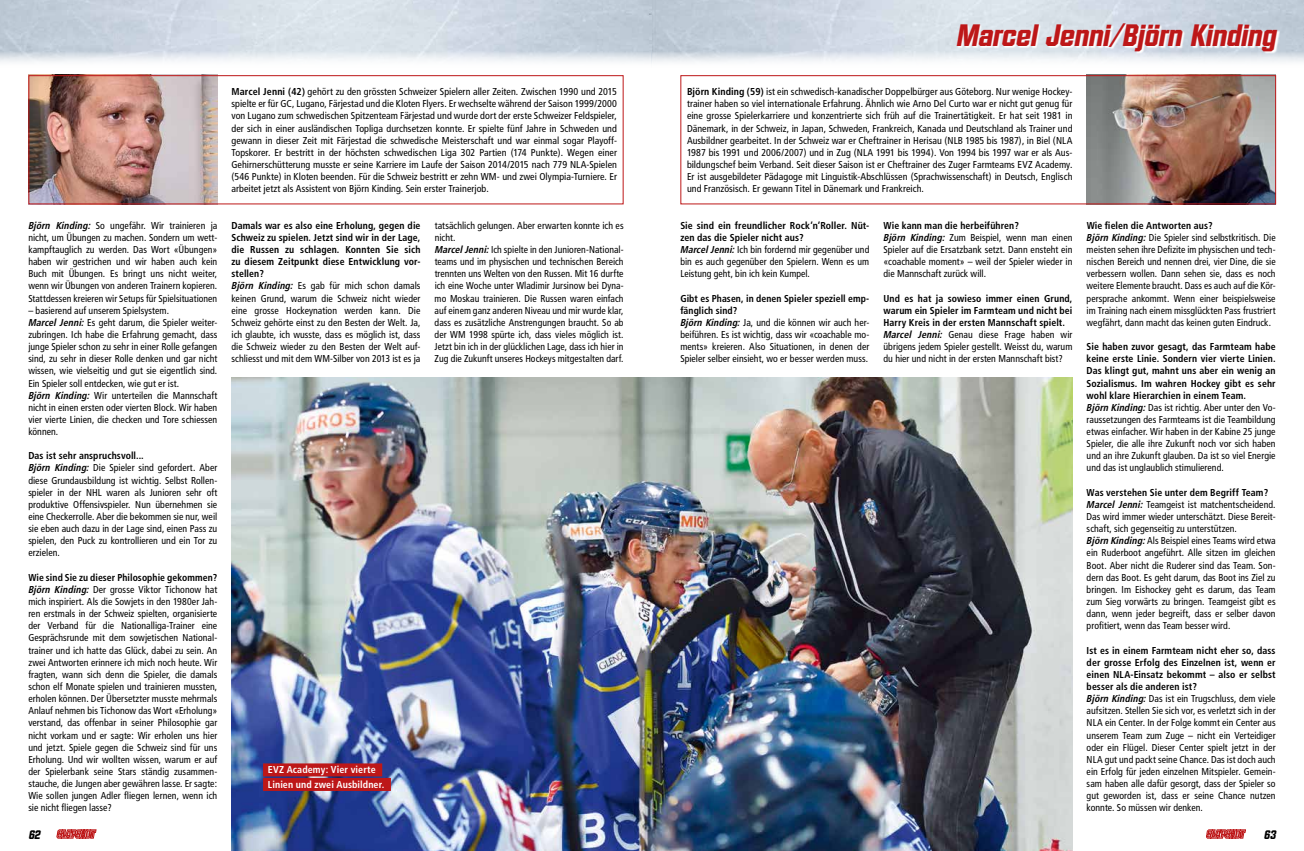
<style>
.page{position:relative;width:1304px;height:851px;background:#fff}
.page>*{position:absolute;margin:0;border:0;box-sizing:border-box;transform-origin:0 0}
.t1{font:italic 700 30px "Diamante";color:#bd1718}
.t2{font:italic 700 12px "Diamante";color:#000}
.t3{font:condensed 10px/12.1px "Frutiger";letter-spacing:.005em;color:#000}
.t4{font:700 condensed 10px/12.1px "Frutiger";letter-spacing:.01em;color:#000}
.t5{font:700 condensed 10px/14.5px "Frutiger";letter-spacing:.01em;color:#fff}
.s1{font-weight:700;font-style:italic}
.s2{font-weight:700}
.s3{font-style:italic}
.s4{font-weight:400}
</style>
<div class="page">
<svg style="left:57px;top:829px;width:39px;height:9px"></svg>
<svg style="left:1206px;top:829px;width:40px;height:9px"></svg>
<svg style="left:0;top:0;width:652px;height:66px;background:#d3dce5"></svg>
<svg style="left:957px;top:23px;width:323px;height:31px"></svg>
<img style="left:231px;top:377px;width:841px;height:473px">
<img style="left:1087px;top:77px;width:187px;height:125px">
<img style="left:30px;top:77px;width:187px;height:125px">
<div style="left:263px;top:763px;width:119px;height:13px;background:#bd1718"></div>
<div style="left:263px;top:777px;width:128px;height:13px;background:#bd1718"></div>
<div style="left:680px;top:75px;width:596px;height:129px;border:1px solid #bd1718"></div>
<div style="left:28px;top:75px;width:596px;height:129px;border:1px solid #bd1718"></div>
<h1 class="t1" style="left:956px;top:17px;width:321px">Marcel Jenni/Björn Kinding</h1>
<p class="t3" style="left:28px;top:219px;width:190px;text-align:justify"><span class="s1">Björn Kinding:</span> So ungefähr. Wir trainieren ja nicht, um Übungen zu machen. Sondern um wett&shy;kampftauglich zu werden. Das Wort «Übungen» haben wir gestrichen und wir haben auch kein Buch mit Übungen. Es bringt uns nicht weiter, wenn wir Übungen von anderen Trainern kopieren.<br>Stattdessen kreieren wir Setups für Spielsituationen</p>
<p class="t3" style="left:28px;top:304px;width:190px">– basierend auf unserem Spielsystem.<br><span class="s1">Marcel Jenni:</span> Es geht darum, die Spieler weiter&shy;zubringen. Ich habe die Erfahrung gemacht, dass junge Spieler schon zu sehr in einer Rolle gefangen sind, zu sehr in dieser Rolle denken und gar nicht wissen, wie vielseitig und gut sie eigentlich sind.<br>Ein Spieler soll entdecken, wie gut er ist.<br><span class="s1">Björn Kinding:</span> Wir unterteilen die Mannschaft nicht in einen ersten oder vierten Block. Wir haben vier vierte Linien, die checken und Tore schiessen können.</p>
<p class="t3" style="left:28px;top:450px;width:190px"><span class="s2">Das ist sehr anspruchsvoll...<br></span><span class="s1">Björn Kinding:</span> Die Spieler sind gefordert. Aber diese Grundausbildung ist wichtig. Selbst Rollen&shy;spieler in der NHL waren als Junioren sehr oft produktive Offensivspieler. Nun übernehmen sie eine Checkerrolle. Aber die bekommen sie nur, weil sie eben auch dazu in der Lage sind, einen Pass zu spielen, den Puck zu kontrollieren und ein Tor zu erzielen.</p>
<p class="t3" style="left:28px;top:571px;width:191px;text-align:justify"><span class="s2">Wie sind Sie zu dieser Philosophie gekommen?<br></span><span class="s1">Björn Kinding:</span> Der grosse Viktor Tichonow hat mich inspiriert. Als die Sowjets in den 1980er Jah&shy;ren erstmals in der Schweiz spielten, organisierte der Verband für die Nationalliga-Trainer eine Gesprächsrunde mit dem sowjetischen National&shy;trainer und ich hatte das Glück, dabei zu sein. An zwei Antworten erinnere ich mich noch heute. Wir fragten, wann sich denn die Spieler, die damals schon elf Monate spielen und trainieren mussten, erholen können. Der Übersetzter musste mehrmals Anlauf nehmen bis Tichonow das Wort «Erholung» verstand, das offenbar in seiner Philosophie gar nicht vorkam und er sagte: Wir erholen uns hier und jetzt. Spiele gegen die Schweiz sind für uns Erholung. Und wir wollten wissen, warum er auf der Spielerbank seine Stars ständig zusammen&shy;stauche, die Jungen aber gewähren lasse. Er sagte:<br>Wie sollen jungen Adler fliegen lernen, wenn ich sie nicht fliegen lasse?</p>
<p class="t3" style="left:231px;top:86px;width:387px;text-align:justify"><span class="s2">Marcel Jenni (42)</span> gehört zu den grössten Schweizer Spielern aller Zeiten. Zwischen 1990 und 2015 spielte er für GC, Lugano, Färjestad und die Kloten Flyers. Er wechselte während der Saison 1999/2000 von Lugano zum schwedischen Spitzenteam Färjestad und wurde dort der erste Schweizer Feldspieler, der sich in einer ausländischen Topliga durchsetzen konnte. Er spielte fünf Jahre in Schweden und gewann in dieser Zeit mit Färjestad die schwedische Meisterschaft und war einmal sogar Playoff-Topskorer. Er bestritt in der höchsten schwedischen Liga 302 Partien (174 Punkte). Wegen einer Gehirnerschütterung musste er seine Karriere im Laufe der Saison 2014/2015 nach 779 NLA-Spielen (546 Punkte) in Kloten beenden. Für die Schweiz bestritt er zehn WM- und zwei Olympia-Turniere. Er arbeitet jetzt als Assistent von Björn Kinding. Sein erster Trainerjob.</p>
<p class="t3" style="left:687px;top:86px;width:387px;text-align:justify"><span class="s2">Björn Kinding (59)</span> ist ein schwedisch-kanadischer Doppelbürger aus Göteborg. Nur wenige Hockey&shy;trainer haben so viel internationale Erfahrung. Ähnlich wie Arno Del Curto war er nicht gut genug für eine grosse Spielerkarriere und konzentrierte sich früh auf die Trainertätigkeit. Er hat seit 1981 in Dänemark, in der Schweiz, in Japan, Schweden, Frankreich, Kanada und Deutschland als Trainer und Ausbildner gearbeitet. In der Schweiz war er Cheftrainer in Herisau (NLB 1985 bis 1987), in Biel (NLA 1987 bis 1991 und 2006/2007) und in Zug (NLA 1991 bis 1994). Von 1994 bis 1997 war er als Aus&shy;bildungschef beim Verband. Seit dieser Saison ist er Cheftrainer des Zuger Farmteams EVZ Academy.<br>Er ist ausgebildeter Pädagoge mit Linguistik-Abschlüssen (Sprachwissenschaft) in Deutsch, Englisch und Französisch. Er gewann Titel in Dänemark und Frankreich.</p>
<p class="t3" style="left:231px;top:219px;width:190px"><span class="s2">Damals war es also eine Erholung, gegen die Schweiz zu spielen. Jetzt sind wir in der Lage, die Russen zu schlagen. Konnten Sie sich zu diesem Zeitpunkt diese Entwicklung vor&shy;stellen?<br></span><span class="s1">Björn Kinding:</span> Es gab für mich schon damals keinen Grund, warum die Schweiz nicht wieder eine grosse Hockeynation werden kann. Die Schweiz gehörte einst zu den Besten der Welt. Ja, ich glaubte, ich wusste, dass es möglich ist, dass die Schweiz wieder zu den Besten der Welt auf&shy;schliesst und mit dem WM-Silber von 2013 ist es ja</p>
<p class="t3" style="left:435px;top:219px;width:190px">tatsächlich gelungen. Aber erwarten konnte ich es nicht.<br><span class="s1">Marcel Jenni:</span> Ich spielte in den Junioren-National&shy;teams und im physischen und technischen Bereich trennten uns Welten von den Russen. Mit 16 durfte ich eine Woche unter Wladimir Jursinow bei Dyna&shy;mo Moskau trainieren. Die Russen waren einfach auf einem ganz anderen Niveau und mir wurde klar, dass es zusätzliche Anstrengungen braucht. So ab der WM 1998 spürte ich, dass vieles möglich ist.<br>Jetzt bin ich in der glücklichen Lage, dass ich hier in Zug die Zukunft unseres Hockeys mitgestalten darf.</p>
<p class="t3" style="left:680px;top:219px;width:190px"><span class="s2">Sie sind ein freundlicher Rock’n’Roller. Nüt&shy;zen das die Spieler nicht aus?<br></span><span class="s1">Marcel Jenni:</span> Ich bin fordernd mir gegenüber und bin es auch gegenüber den Spielern. Wenn es um Leistung geht, bin ich kein Kumpel.</p>
<p class="t3" style="left:680px;top:292px;width:190px"><span class="s2">Gibt es Phasen, in denen Spieler speziell emp&shy;fänglich sind?<br></span><span class="s1">Björn Kinding:</span> Ja, und die können wir auch her&shy;beiführen. Es ist wichtig, dass wir «coachable mo&shy;ments» kreieren. Also Situationen, in denen der Spieler selber einsieht, wo er besser werden muss.</p>
<p class="t3" style="left:883px;top:219px;width:190px"><span class="s2">Wie kann man die herbeiführen?<br></span><span class="s1">Björn Kinding:</span> Zum Beispiel, wenn man einen Spieler auf die Ersatzbank setzt. Dann ensteht ein «coachable moment» – weil der Spieler wieder in die Mannschaft zurück will.</p>
<p class="t4" style="left:883px;top:292px;width:191px">Und es hat ja sowieso immer einen Grund, warum ein Spieler im Farmteam und nicht bei Harry Kreis in der ersten Mannschaft spielt.<br><span class="s3">Marcel Jenni:</span> <span class="s4">Genau diese Frage haben wir übrigens jedem Spieler gestellt. Weisst du, warum du hier und nicht in der ersten Mannschaft bist?</span></p>
<p class="t5" style="left:268px;top:762px;width:118px">EVZ Academy: Vier vierte<br>Linien und zwei Ausbildner.</p>
<p class="t3" style="left:1087px;top:219px;width:191px"><span class="s2">Wie fielen die Antworten aus?<br></span><span class="s1">Björn Kinding:</span> Die Spieler sind selbstkritisch. Die meisten sehen ihre Defizite im physischen und tech&shy;nischen Bereich und nennen drei, vier Dine, die sie verbessern wollen. Dann sehen sie, dass es noch weitere Elemente braucht. Dass es auch auf die Kör&shy;persprache ankommt. Wenn einer beispielsweise im Training nach einem missglückten Pass frustriert wegfährt, dann macht das keinen guten Eindruck.</p>
<p class="t3" style="left:1087px;top:340px;width:190px"><span class="s2">Sie haben zuvor gesagt, das Farmteam habe keine erste Linie. Sondern vier vierte Linien.<br>Das klingt gut, mahnt uns aber ein wenig an Sozialismus. Im wahren Hockey gibt es sehr wohl klare Hierarchien in einem Team.<br></span><span class="s1">Björn Kinding:</span> Das ist richtig. Aber unter den Vo&shy;raussetzungen des Farmteams ist die Teambildung etwas einfacher. Wir haben in der Kabine 25 junge Spieler, die alle ihre Zukunft noch vor sich haben und an ihre Zukunft glauben. Da ist so viel Energie und das ist unglaublich stimulierend.</p>
<p class="t3" style="left:1087px;top:486px;width:190px"><span class="s2">Was verstehen Sie unter dem Begriff Team?<br></span><span class="s1">Marcel Jenni:</span> Teamgeist ist matchentscheidend.<br>Das wird immer wieder unterschätzt. Diese Bereit&shy;schaft, sich gegenseitig zu unterstützen.<br><span class="s1">Björn Kinding:</span> Als Beispiel eines Teams wird etwa ein Ruderboot angeführt. Alle sitzen im gleichen Boot. Aber nicht die Ruderer sind das Team. Son&shy;dern das Boot. Es geht darum, das Boot ins Ziel zu bringen. Im Eishockey geht es darum, das Team zum Sieg vorwärts zu bringen. Teamgeist gibt es dann, wenn jeder begreift, dass er selber davon profitiert, wenn das Team besser wird.</p>
<p class="t3" style="left:1087px;top:644px;width:191px"><span class="s2">Ist es in einem Farmteam nicht eher so, dass der grosse Erfolg des Einzelnen ist, wenn er einen NLA-Einsatz bekommt – also er selbst besser als die anderen ist?<br></span><span class="s1">Björn Kinding:</span> Das ist ein Trugschluss, dem viele aufsitzen. Stellen Sie sich vor, es verletzt sich in der NLA ein Center. In der Folge kommt ein Center aus unserem Team zum Zuge – nicht ein Verteidiger oder ein Flügel. Dieser Center spielt jetzt in der NLA gut und packt seine Chance. Das ist doch auch ein Erfolg für jeden einzelnen Mitspieler. Gemein&shy;sam haben alle dafür gesorgt, dass der Spieler so gut geworden ist, dass er seine Chance nutzen konnte. So müssen wir denken.</p>
<p class="t2" style="left:28px;top:827px;width:13px">62</p>
<p class="t2" style="left:1264px;top:827px;width:13px">63</p>
</div>
